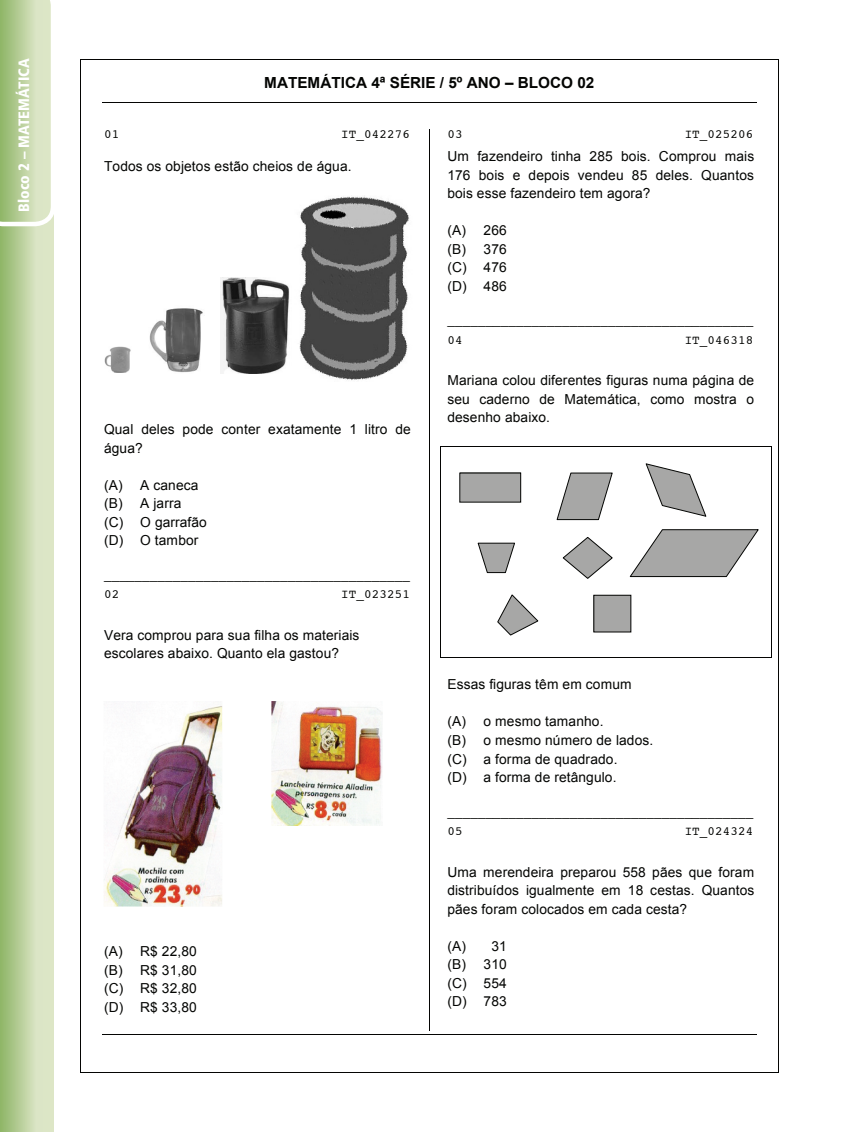
<style>
.page{position:relative;width:859px;height:1132px;background:#fff}
.page>*{position:absolute;margin:0;border:0;box-sizing:border-box;transform-origin:0 0}
.t1{font:700 15.3px "Arial";color:#040503}
.t2{font:900 condensed 15px "Frutiger";color:#fff}
.t3{font:13.8px/18.6px "Arial";letter-spacing:.01em;color:#040503;text-align:justify}
.t4{font:12.6px/19.4px "Courier";letter-spacing:.01em;color:#040503}
</style>
<div class="page">
<svg style="left:0;top:226px;width:53px;height:905px;background:#c0d4a3"></svg>
<hr style="left:102px;top:102px;width:654px;height:1px;background:#040503">
<hr style="left:102px;top:1033px;width:654px;height:1px;background:#040503">
<img style="left:272px;top:701px;width:111px;height:123px">
<img style="left:104px;top:706px;width:118px;height:200px">
<hr style="left:440px;top:446px;width:331px;height:1px;background:#040503">
<hr style="left:440px;top:447px;width:1px;height:210px;background:#040503">
<hr style="left:440px;top:657px;width:331px;height:1px;background:#040503">
<hr style="left:771px;top:447px;width:1px;height:210px;background:#040503">
<hr style="left:429px;top:129px;width:1px;height:901px;background:#040503">
<div style="left:460px;top:472px;width:60px;height:30px;background:#a7a7a6"></div>
<svg style="left:556px;top:472px;width:57px;height:48px"></svg>
<svg style="left:477px;top:542px;width:38px;height:31px"></svg>
<svg style="left:562px;top:537px;width:51px;height:42px"></svg>
<svg style="left:497px;top:594px;width:42px;height:42px"></svg>
<svg style="left:645px;top:463px;width:62px;height:54px"></svg>
<svg style="left:629px;top:529px;width:130px;height:48px"></svg>
<div style="left:594px;top:595px;width:37px;height:36px;background:#a7a7a6"></div>
<div style="left:593px;top:594px;width:38px;height:38px;border:1px solid #040503"></div>
<img style="left:104px;top:346px;width:27px;height:26px">
<img style="left:299px;top:195px;width:110px;height:186px">
<img style="left:149px;top:308px;width:54px;height:65px">
<img style="left:221px;top:278px;width:69px;height:96px">
<hr style="left:80px;top:59px;width:698px;height:1px;background:#040503">
<hr style="left:80px;top:60px;width:1px;height:1011px;background:#040503">
<hr style="left:778px;top:60px;width:1px;height:1011px;background:#040503">
<hr style="left:80px;top:1071px;width:698px;height:1px;background:#040503">
<svg style="left:0;top:0;width:54px;height:226px;background:#c2d5a7"></svg>
<p class="t2" style="left:15px;top:212px;width:155px;rotate:-90deg">Bloco 2 – Matemática</p>
<p class="t1" style="left:264px;top:74px;width:332px">MATEMÁTICA 4ª SÉRIE / 5º ANO – BLOCO 02</p>
<p class="t4" style="left:104px;top:125px;width:17px">01</p>
<p class="t4" style="left:341px;top:125px;width:70px">IT_042276</p>
<p class="t3" style="left:104px;top:157px;width:249px">Todos os objetos estão cheios de água.</p>
<p class="t3" style="left:104px;top:420px;width:308px">Qual deles pode conter exatamente 1 litro de água?</p>
<p class="t3" style="left:104px;top:475px;width:104px;text-align:left">(A) A caneca (B) A jarra<br>(C) O garrafão (D) O tambor</p>
<p class="t4" style="left:104px;top:566px;width:307px">________________________________________<br>02</p>
<p class="t4" style="left:341px;top:585px;width:70px">IT_023251</p>
<p class="t3" style="left:104px;top:626px;width:257px">Vera comprou para sua filha os materiais escolares abaixo. Quanto ela gastou?</p>
<p class="t3" style="left:104px;top:941px;width:94px">(A) R$ 22,80 (B) R$ 31,80 (C) R$ 32,80 (D) R$ 33,80</p>
<p class="t4" style="left:447px;top:125px;width:17px">03</p>
<p class="t4" style="left:685px;top:125px;width:70px">IT_025206</p>
<p class="t3" style="left:447px;top:147px;width:308px">Um fazendeiro tinha 285 bois. Comprou mais 176 bois e depois vendeu 85 deles. Quantos bois esse fazendeiro tem agora?</p>
<p class="t3" style="left:447px;top:221px;width:61px">(A) 266 (B) 376 (C) 476 (D) 486</p>
<p class="t4" style="left:447px;top:311px;width:307px">________________________________________<br>04</p>
<p class="t4" style="left:685px;top:331px;width:70px">IT_046318</p>
<p class="t3" style="left:447px;top:371px;width:308px">Mariana colou diferentes figuras numa página de seu caderno de Matemática, como mostra o desenho abaixo.</p>
<p class="t3" style="left:447px;top:674px;width:186px">Essas figuras têm em comum</p>
<p class="t3" style="left:447px;top:712px;width:207px;text-align:left">(A) o mesmo tamanho.<br>(B) o mesmo número de lados. (C) a forma de quadrado.<br>(D) a forma de retângulo.</p>
<p class="t4" style="left:447px;top:822px;width:17px">05</p>
<p class="t4" style="left:685px;top:822px;width:70px">IT_024324</p>
<p class="t3" style="left:447px;top:862px;width:309px">Uma merendeira preparou 558 pães que foram distribuídos igualmente em 18 cestas. Quantos pães foram colocados em cada cesta?</p>
<p class="t3" style="left:447px;top:936px;width:61px">(A) 31 (B) 310 (C) 554 (D) 783</p>
</div>
